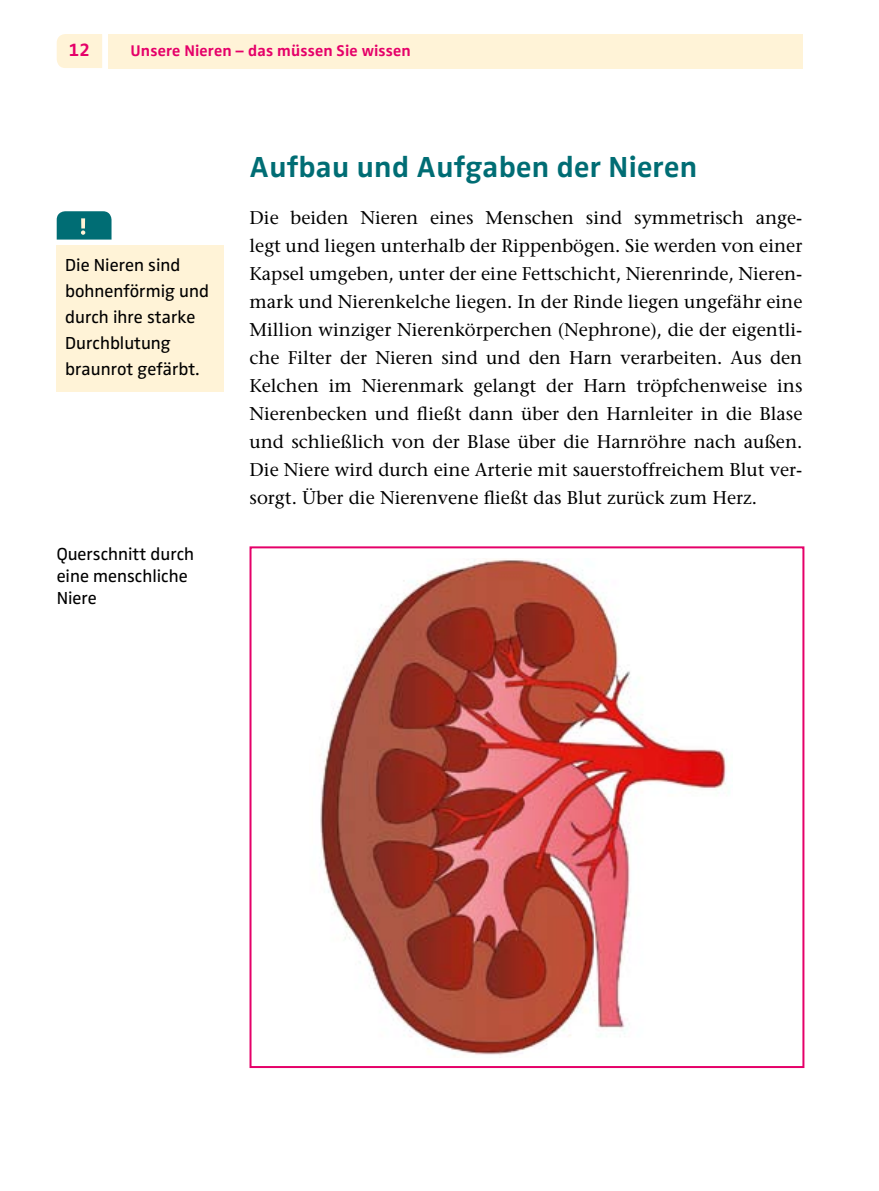
<style>
.page{position:relative;width:879px;height:1191px;background:#fff}
.page>*{position:absolute;margin:0;border:0;box-sizing:border-box;transform-origin:0 0}
.t1{font:700 30px "Zwo Pro";letter-spacing:.01em;color:#006d74}
.t2{font:18.4px/28px "Stone Serif";color:#000;text-align:justify}
.t3{font:700 18.4px "Zwo Pro";color:#e50069}
.t4{font:18px/26px "Zwo Pro";color:#000}
.t5{font:700 16px "Zwo Pro";letter-spacing:.01em;color:#e50069}
</style>
<div class="page">
<div style="left:57px;top:34px;width:45px;height:34px;background:#fff3d7"></div>
<div style="left:108px;top:34px;width:694px;height:34px;background:#fff3d7"></div>
<div style="left:249px;top:546px;width:555px;height:522px;border:2px solid #e50069"></div>
<div style="left:57px;top:245px;width:167px;height:147px;background:#fff3d7"></div>
<svg style="left:57px;top:211px;width:54px;height:28px"></svg>
<img style="left:320px;top:559px;width:410px;height:498px">
<p class="t3" style="left:69px;top:39px;width:23px">12</p>
<p class="t5" style="left:130px;top:41px;width:282px">Unsere Nieren – das müssen Sie wissen</p>
<p class="t4" style="left:65px;top:252px;width:145px">Die Nieren sind bohnenförmig und durch ihre starke<br>Durchblutung braunrot gefärbt.</p>
<p class="t4" style="left:57px;top:544px;width:139px;line-height:22px">Querschnitt durch eine menschliche<br>Niere</p>
<p class="t1" style="left:249px;top:149px;width:449px">Aufbau und Aufgaben der Nieren</p>
<p class="t2" style="left:249px;top:204px;width:554px">Die beiden Nieren eines Menschen sind symmetrisch ange&shy;legt und liegen unterhalb der Rippenbögen. Sie werden von einer Kapsel umgeben, unter der eine Fettschicht, Nierenrinde, Nieren&shy;mark und Nierenkelche liegen. In der Rinde liegen ungefähr eine Million winziger Nierenkörperchen (Nephrone), die der eigentli&shy;che Filter der Nieren sind und den Harn verarbeiten. Aus den Kelchen im Nierenmark gelangt der Harn tröpfchenweise ins Nierenbecken und fließt dann über den Harnleiter in die Blase und schließlich von der Blase über die Harnröhre nach außen.<br>Die Niere wird durch eine Arterie mit sauerstoffreichem Blut ver&shy;sorgt. Über die Nierenvene fließt das Blut zurück zum Herz.</p>
</div>
